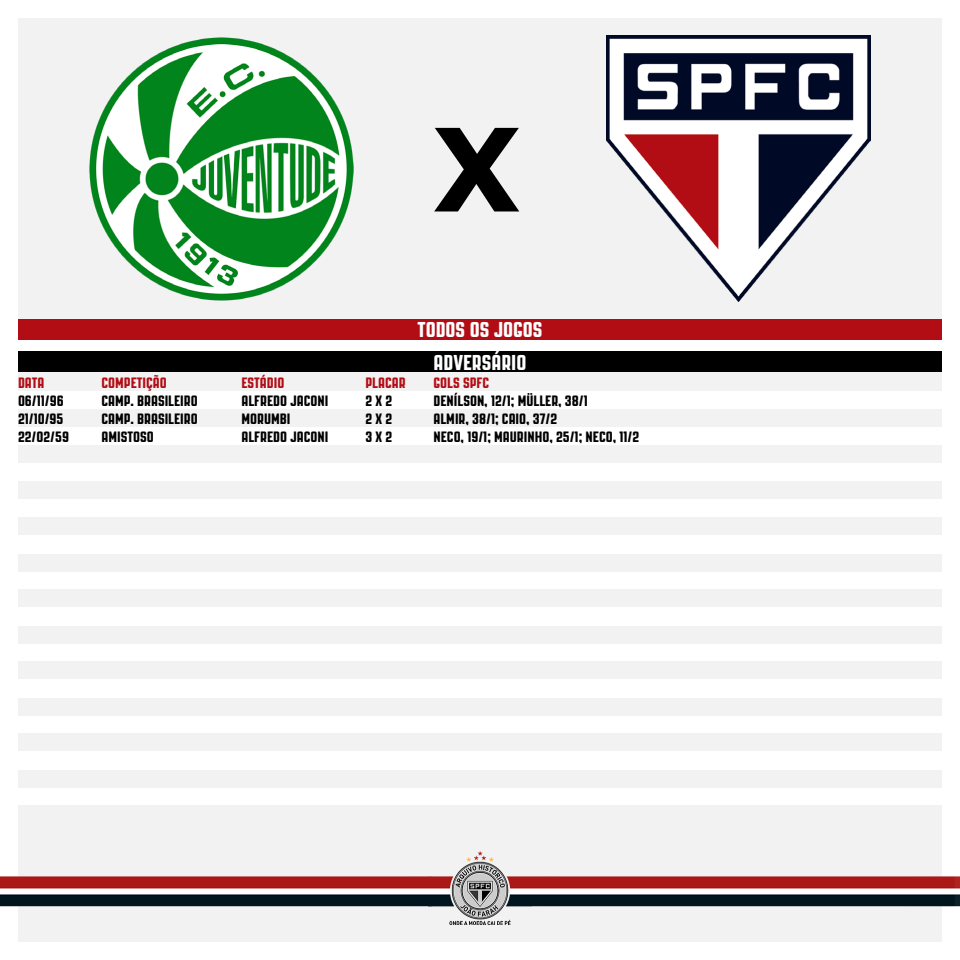
<style>
.page{position:relative;width:960px;height:960px;background:#fff}
.page>*{position:absolute;margin:0;border:0;box-sizing:border-box;transform-origin:0 0}
.t1{font:700 115px "Verdana";color:#000}
.t2{font:21.5px "PAG Revolucion";color:#fff}
.t3{font:15px "PAG Revolucion";color:#000}
.t4{font:15px "PAG Revolucion";color:#b20d15}
</style>
<div class="page">
<div style="left:18px;top:372px;width:924px;height:20px;background:#f2f2f2"></div>
<div style="left:18px;top:391px;width:924px;height:18px;background:#fff"></div>
<div style="left:18px;top:445px;width:924px;height:18px;background:#f2f2f2"></div>
<div style="left:18px;top:589px;width:924px;height:18px;background:#f2f2f2"></div>
<div style="left:18px;top:733px;width:924px;height:18px;background:#f2f2f2"></div>
<div style="left:18px;top:517px;width:924px;height:18px;background:#f2f2f2"></div>
<div style="left:18px;top:661px;width:924px;height:18px;background:#f2f2f2"></div>
<div style="left:18px;top:805px;width:924px;height:18px;background:#f2f2f2"></div>
<div style="left:18px;top:823px;width:924px;height:119px;background:#f2f2f2"></div>
<div style="left:18px;top:409px;width:924px;height:18px;background:#f2f2f2"></div>
<div style="left:18px;top:554px;width:924px;height:18px;background:#f2f2f2"></div>
<div style="left:18px;top:698px;width:924px;height:18px;background:#f2f2f2"></div>
<div style="left:18px;top:481px;width:924px;height:18px;background:#f2f2f2"></div>
<div style="left:18px;top:626px;width:924px;height:18px;background:#f2f2f2"></div>
<div style="left:18px;top:770px;width:924px;height:18px;background:#f2f2f2"></div>
<div style="left:18px;top:18px;width:924px;height:322px;background:#f2f2f2"></div>
<img style="left:0;top:852px;width:960px;height:72px">
<div style="left:18px;top:351px;width:924px;height:21px;background:#000"></div>
<div style="left:18px;top:320px;width:924px;height:20px;background:#b20d15"></div>
<img style="left:607px;top:36px;width:264px;height:266px">
<img style="left:89px;top:37px;width:264px;height:263px">
<h1 class="t1" style="left:433px;top:88px;width:89px">X</h1>
<h2 class="t2" style="left:418px;top:318px;width:126px">TODOS OS JOGOS</h2>
<h2 class="t2" style="left:434px;top:351px;width:94px">ADVERSÁRIO</h2>
<p class="t4" style="left:18px;top:374px;width:28px">DATA</p>
<p class="t4" style="left:102px;top:374px;width:67px">COMPETIÇÃO</p>
<p class="t4" style="left:242px;top:374px;width:44px">ESTÁDIO</p>
<p class="t4" style="left:366px;top:374px;width:42px">PLACAR</p>
<p class="t4" style="left:434px;top:374px;width:57px">GOLS SPFC</p>
<p class="t3" style="left:18px;top:392px;width:47px">06/11/96</p>
<p class="t3" style="left:102px;top:392px;width:98px">CAMP. BRASILEIRO</p>
<p class="t3" style="left:242px;top:392px;width:88px">ALFREDO JACONI</p>
<p class="t3" style="left:366px;top:392px;width:28px">2 X 2</p>
<p class="t3" style="left:434px;top:392px;width:156px">DENÍLSON, 12/1; MÜLLER, 38/1</p>
<p class="t3" style="left:18px;top:410px;width:47px">21/10/95</p>
<p class="t3" style="left:102px;top:410px;width:98px">CAMP. BRASILEIRO</p>
<p class="t3" style="left:242px;top:410px;width:51px">MORUMBI</p>
<p class="t3" style="left:366px;top:410px;width:28px">2 X 2</p>
<p class="t3" style="left:434px;top:410px;width:125px">ALMIR, 38/1; CAIO, 37/2</p>
<p class="t3" style="left:18px;top:428px;width:53px">22/02/59</p>
<p class="t3" style="left:102px;top:428px;width:54px">AMISTOSO</p>
<p class="t3" style="left:242px;top:428px;width:88px">ALFREDO JACONI</p>
<p class="t3" style="left:366px;top:428px;width:28px">3 X 2</p>
<p class="t3" style="left:434px;top:428px;width:207px">NECO, 19/1; MAURINHO, 25/1; NECO, 11/2</p>
</div>
